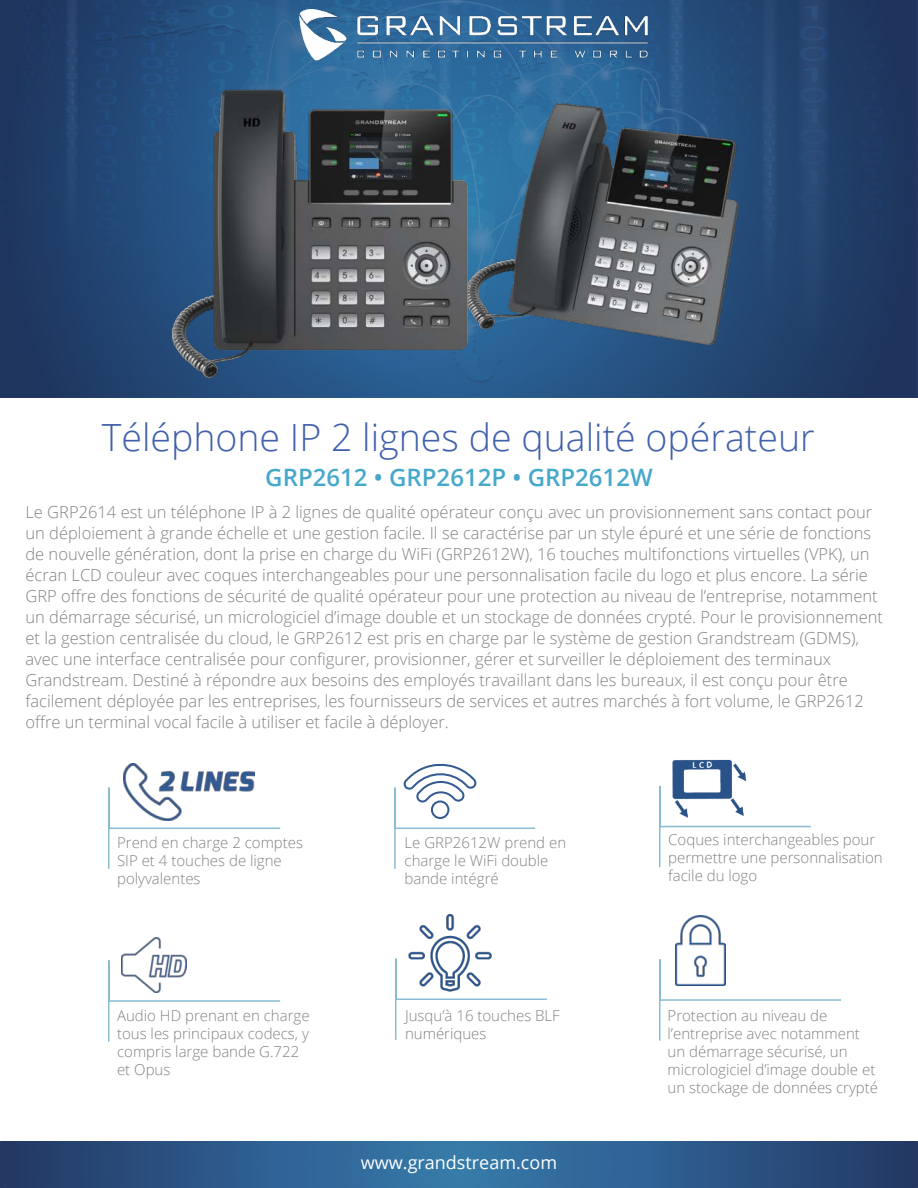
<style>
.page{position:relative;width:918px;height:1188px;background:#fff}
.page>*{position:absolute;margin:0;border:0;box-sizing:border-box;transform-origin:0 0}
.t1{font:300 37.5px "Open Sans";color:#4060ac}
.t2{font:600 24px "Open Sans";color:#46a8ca}
.t3{font:18px "Open Sans";color:#fff}
.t4{font:300 16.5px/21px "Open Sans";color:#808285}
.t5{font:300 15px/18px "Open Sans";color:#808285}
</style>
<div class="page">
<img style="left:0;top:0;width:916px;height:396px">
<img style="left:500px;top:64px;width:296px;height:309px">
<img style="left:291px;top:10px;width:362px;height:53px">
<img style="left:0;top:1142px;width:918px;height:46px">
<svg style="left:108px;top:786px;width:173px;height:83px"></svg>
<svg style="left:659px;top:785px;width:152px;height:83px"></svg>
<svg style="left:108px;top:960px;width:173px;height:82px"></svg>
<svg style="left:395px;top:957px;width:152px;height:83px"></svg>
<svg style="left:659px;top:959px;width:182px;height:82px"></svg>
<svg style="left:394px;top:763px;width:141px;height:106px"></svg>
<img style="left:121px;top:938px;width:66px;height:54px">
<img style="left:408px;top:915px;width:83px;height:77px">
<img style="left:675px;top:916px;width:51px;height:69px">
<img style="left:119px;top:55px;width:381px;height:328px">
<img style="left:124px;top:763px;width:130px;height:58px">
<img style="left:667px;top:759px;width:84px;height:63px">
<h1 class="t1" style="left:102px;top:412px;width:714px">Téléphone IP 2 lignes de qualité opérateur</h1>
<h2 class="t2" style="left:265px;top:464px;width:389px">GRP2612 • GRP2612P • GRP2612W</h2>
<p class="t4" style="left:26px;top:501px;width:859px">Le GRP2614 est un téléphone IP à 2 lignes de qualité opérateur conçu avec un provisionnement sans contact pour un déploiement à grande échelle et une gestion facile. Il se caractérise par un style épuré et une série de fonctions de nouvelle génération, dont la prise en charge du WiFi (GRP2612W), 16 touches multifonctions virtuelles (VPK), un écran LCD couleur avec coques interchangeables pour une personnalisation facile du logo et plus encore. La série GRP offre des fonctions de sécurité de qualité opérateur pour une protection au niveau de l’entreprise, notamment un démarrage sécurisé, un micrologiciel d’image double et un stockage de données crypté. Pour le provisionnement et la gestion centralisée du cloud, le GRP2612 est pris en charge par le système de gestion Grandstream (GDMS), avec une interface centralisée pour configurer, provisionner, gérer et surveiller le déploiement des terminaux Grandstream. Destiné à répondre aux besoins des employés travaillant dans les bureaux, il est conçu pour être facilement déployée par les entreprises, les fournisseurs de services et autres marchés à fort volume, le GRP2612 offre un terminal vocal facile à utiliser et facile à déployer.</p>
<p class="t5" style="left:117px;top:833px;width:188px">Prend en charge 2 comptes<br>SIP et 4 touches de ligne polyvalentes</p>
<p class="t5" style="left:405px;top:833px;width:163px">Le GRP2612W prend en charge le WiFi double bande intégré</p>
<p class="t5" style="left:668px;top:830px;width:216px">Coques interchangeables pour permettre une personnalisation facile du logo</p>
<p class="t5" style="left:117px;top:1006px;width:194px">Audio HD prenant en charge tous les principaux codecs, y compris large bande G.722 et Opus</p>
<p class="t5" style="left:405px;top:1006px;width:156px">Jusqu’à 16 touches BLF numériques</p>
<p class="t5" style="left:668px;top:1006px;width:212px">Protection au niveau de l’entreprise avec notamment un démarrage sécurisé, un micrologiciel d’image double et un stockage de données crypté</p>
<p class="t3" style="left:361px;top:1156px;width:198px">www.grandstream.com</p>
</div>
